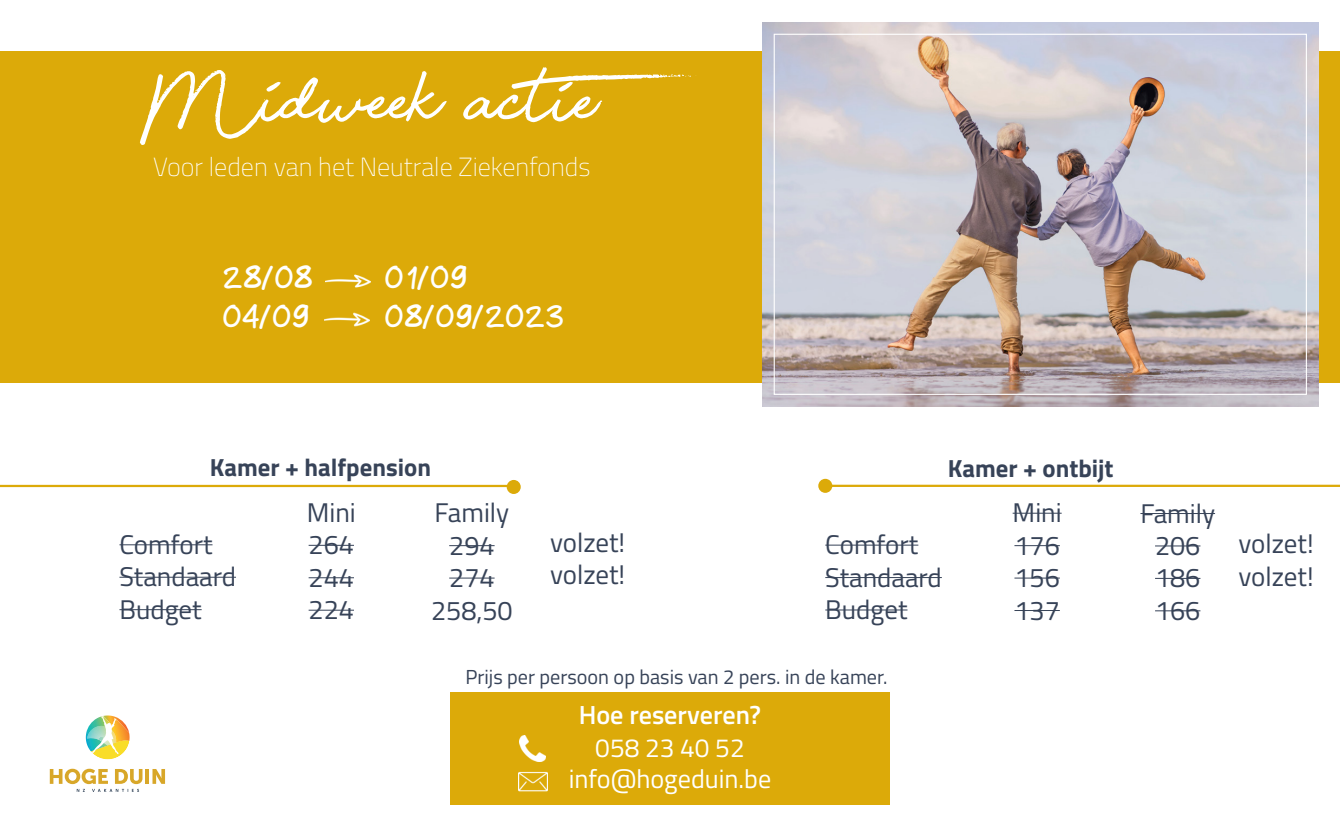
<style>
.page{position:relative;width:1340px;height:830px;background:#fff}
.page>*{position:absolute;margin:0;border:0;box-sizing:border-box;transform-origin:0 0}
.t1{font:110.25px "Beauty";color:#fff}
.t2{font:32.85px "Peax Handwritingbold";color:#fff}
.t3{font:27px "Titillium Web";color:#374358}
.t4{font:200 26.1px "Titillium Web";color:#fff}
.t5{font:26.1px "Titillium Web";color:#fff}
.t6{font:600 26.1px "Titillium Web";color:#fff}
.t7{font:700 24.75px "Titillium Web";color:#374358}
.t8{font:20.25px "Titillium Web";color:#374358}
</style>
<div class="page">
<div style="left:0;top:52px;width:1339px;height:331px;background:#dcaa09"></div>
<img style="left:763px;top:22px;width:555px;height:384px">
<hr style="left:825px;top:544px;width:93px;height:1px;background:#374358">
<hr style="left:825px;top:577px;width:116px;height:1px;background:#374358">
<hr style="left:825px;top:609px;width:82px;height:1px;background:#374358">
<hr style="left:1012px;top:512px;width:49px;height:1px;background:#374358">
<hr style="left:1014px;top:545px;width:45px;height:1px;background:#374358">
<hr style="left:1014px;top:577px;width:45px;height:1px;background:#374358">
<hr style="left:1014px;top:609px;width:45px;height:1px;background:#374358">
<hr style="left:1140px;top:513px;width:75px;height:1px;background:#374358">
<hr style="left:1155px;top:545px;width:45px;height:1px;background:#374358">
<hr style="left:1155px;top:577px;width:45px;height:1px;background:#374358">
<hr style="left:1155px;top:610px;width:45px;height:1px;background:#374358">
<hr style="left:119px;top:544px;width:93px;height:1px;background:#374358">
<hr style="left:119px;top:576px;width:117px;height:1px;background:#374358">
<hr style="left:119px;top:609px;width:83px;height:1px;background:#374358">
<hr style="left:308px;top:544px;width:46px;height:1px;background:#374358">
<hr style="left:308px;top:577px;width:46px;height:1px;background:#374358">
<hr style="left:308px;top:609px;width:46px;height:1px;background:#374358">
<hr style="left:449px;top:545px;width:45px;height:1px;background:#374358">
<hr style="left:449px;top:577px;width:45px;height:1px;background:#374358">
<hr style="left:825px;top:484px;width:514px;height:2px;background:#dcaa09">
<hr style="left:0;top:484px;width:513px;height:3px;background:#dcaa09">
<div style="left:506px;top:479px;width:15px;height:14px;background:#dcaa09;border-radius:50%"></div>
<div style="left:818px;top:478px;width:14px;height:14px;background:#dcaa09;border-radius:50%"></div>
<div style="left:450px;top:692px;width:439px;height:112px;background:#dcaa09"></div>
<img style="left:520px;top:735px;width:26px;height:26px">
<img style="left:518px;top:771px;width:29px;height:21px">
<hr style="left:146px;top:768px;width:3px;height:15px;background:#d8a729">
<svg style="left:152px;top:769px;width:13px;height:14px"></svg>
<svg style="left:50px;top:768px;width:92px;height:23px"></svg>
<svg style="left:87px;top:715px;width:43px;height:43px"></svg>
<img style="left:325px;top:274px;width:45px;height:14px">
<img style="left:325px;top:312px;width:45px;height:15px">
<p class="t1" style="left:140px;top:58px;width:574px">Midweek actie</p>
<p class="t4" style="left:153px;top:148px;width:439px">Voor leden van het Neutrale Ziekenfonds</p>
<p class="t2" style="left:223px;top:261px;width:92px">28/08</p>
<p class="t2" style="left:385px;top:261px;width:84px">01/09</p>
<p class="t2" style="left:223px;top:300px;width:88px">04/09</p>
<p class="t2" style="left:385px;top:300px;width:181px">08/09/2023</p>
<p class="t7" style="left:210px;top:448px;width:223px">Kamer + halfpension</p>
<p class="t3" style="left:119px;top:524px;width:95px">Comfort</p>
<p class="t3" style="left:119px;top:556px;width:118px">Standaard</p>
<p class="t3" style="left:119px;top:589px;width:84px">Budget</p>
<p class="t3" style="left:307px;top:492px;width:51px">Mini</p>
<p class="t3" style="left:308px;top:525px;width:47px">264</p>
<p class="t3" style="left:308px;top:557px;width:47px">244</p>
<p class="t3" style="left:308px;top:589px;width:47px">224</p>
<p class="t3" style="left:434px;top:492px;width:76px">Family</p>
<p class="t3" style="left:449px;top:525px;width:47px">294</p>
<p class="t3" style="left:449px;top:557px;width:47px">274</p>
<p class="t3" style="left:431px;top:590px;width:83px">258,50</p>
<p class="t3" style="left:550px;top:522px;width:77px">volzet!</p>
<p class="t3" style="left:550px;top:554px;width:77px">volzet!</p>
<p class="t3" style="left:825px;top:524px;width:95px">Comfort</p>
<p class="t3" style="left:825px;top:557px;width:118px">Standaard</p>
<p class="t3" style="left:825px;top:589px;width:84px">Budget</p>
<p class="t7" style="left:947px;top:449px;width:167px">Kamer + ontbijt</p>
<p class="t3" style="left:1012px;top:492px;width:51px">Mini</p>
<p class="t3" style="left:1014px;top:525px;width:47px">176</p>
<p class="t3" style="left:1014px;top:557px;width:47px">156</p>
<p class="t3" style="left:1014px;top:590px;width:47px">137</p>
<p class="t8" style="left:465px;top:661px;width:423px">Prijs per persoon op basis van 2 pers. in de kamer.</p>
<p class="t6" style="left:579px;top:695px;width:184px">Hoe reserveren?</p>
<p class="t5" style="left:595px;top:728px;width:151px">058 23 40 52</p>
<p class="t5" style="left:568px;top:759px;width:204px">info@hogeduin.be</p>
<p class="t3" style="left:1140px;top:493px;width:76px">Family</p>
<p class="t3" style="left:1155px;top:525px;width:47px">206</p>
<p class="t3" style="left:1155px;top:558px;width:47px">186</p>
<p class="t3" style="left:1155px;top:590px;width:47px">166</p>
<p class="t3" style="left:1238px;top:523px;width:77px">volzet!</p>
<p class="t3" style="left:1238px;top:556px;width:77px">volzet!</p>
</div>
